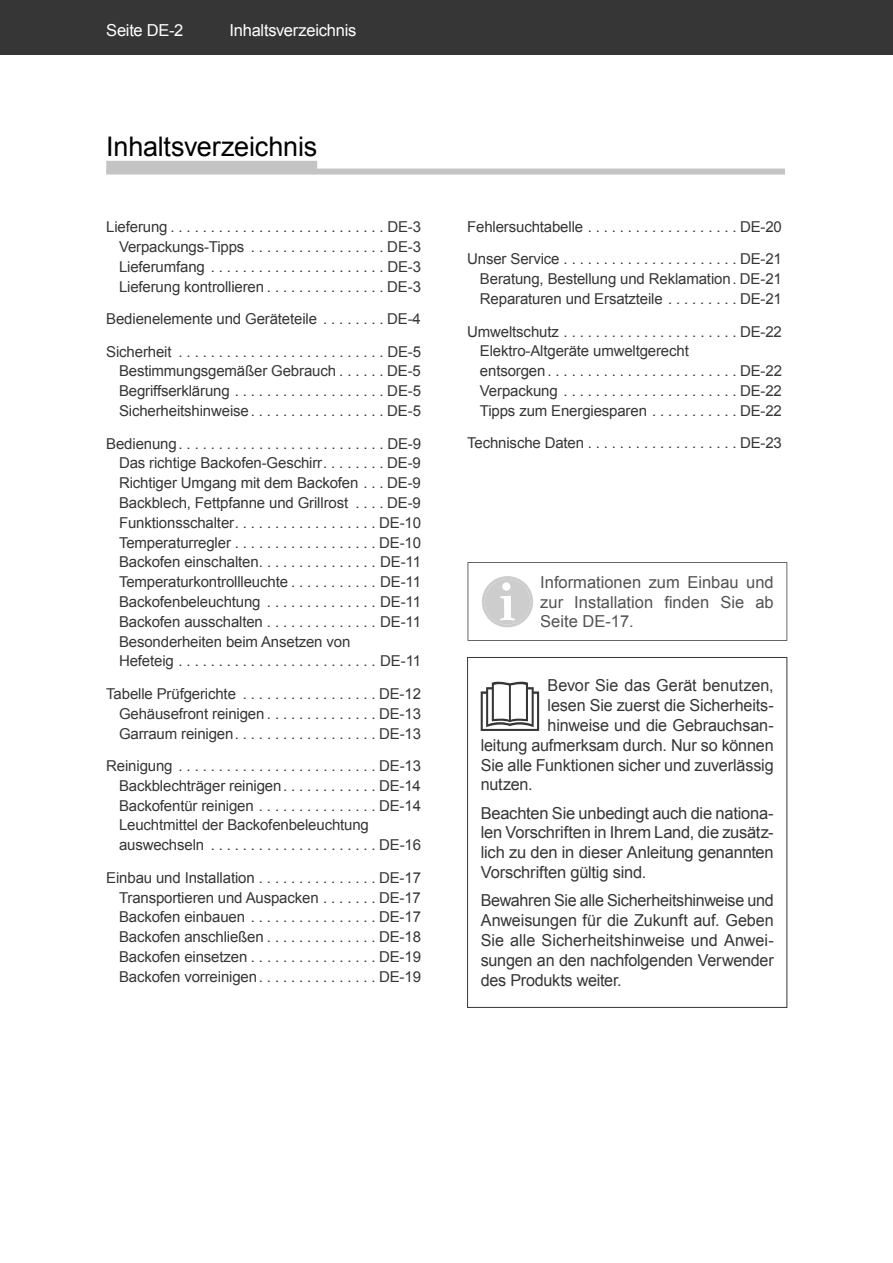
<style>
.page{position:relative;width:893px;height:1263px;background:#fff}
.page>*{position:absolute;margin:0;border:0;box-sizing:border-box;transform-origin:0 0}
.t1{font:27px "Arial";letter-spacing:-.01em;color:#000}
.t2{font:16.5px/19.8px "Arial";letter-spacing:-.01em;color:#363636;text-align:justify}
.t3{font:16.5px/19.8px "Arial";color:#535353;text-align:justify}
.t4{font:16.5px "Arial";letter-spacing:-.015em;color:#fff}
.t5{font:15px/19.8px "Arial";letter-spacing:-.01em;color:#363636}
</style>
<div class="page">
<div style="left:0;top:0;width:893px;height:54px;background:#363636"></div>
<div style="left:106px;top:161px;width:211px;height:12px;background:#c4c4c4"></div>
<div style="left:106px;top:169px;width:679px;height:6px;background:#c4c4c4"></div>
<svg style="left:481px;top:682px;width:58px;height:49px"></svg>
<div style="left:467px;top:657px;width:320px;height:351px;border:1px solid #363636"></div>
<svg style="left:467px;top:562px;width:320px;height:79px"></svg>
<p class="t4" style="left:106px;top:22px;width:79px">Seite DE-2</p>
<p class="t4" style="left:229px;top:22px;width:129px">Inhaltsverzeichnis</p>
<h1 class="t1" style="left:106px;top:131px;width:212px">Inhaltsverzeichnis</h1>
<p class="t5" style="left:119px;top:217px;width:304px;text-align:justify;text-indent:-13px">Lieferung . . . . . . . . . . . . . . . . . . . . . . . . . . . DE-3<br>Verpackungs-Tipps . . . . . . . . . . . . . . . . . DE-3<br>Lieferumfang . . . . . . . . . . . . . . . . . . . . . . DE-3<br>Lieferung kontrollieren . . . . . . . . . . . . . . . DE-3</p>
<p class="t5" style="left:106px;top:303px;width:316px;line-height:32.5px">Bedienelemente und Geräteteile . . . . . . . . DE-4<br>Sicherheit . . . . . . . . . . . . . . . . . . . . . . . . . . DE-5</p>
<p class="t5" style="left:119px;top:361px;width:303px;text-align:justify">Bestimmungsgemäßer Gebrauch . . . . . . DE-5<br>Begriffserklärung . . . . . . . . . . . . . . . . . . . DE-5<br>Sicherheitshinweise . . . . . . . . . . . . . . . . . DE-5</p>
<p class="t5" style="left:119px;top:433px;width:304px;text-indent:-13px">Bedienung . . . . . . . . . . . . . . . . . . . . . . . . . . DE-9<br>Das richtige Backofen-Geschirr . . . . . . . . DE-9<br>Richtiger Umgang mit dem Backofen . . . DE-9<br>Backblech, Fettpfanne und Grillrost . . . . DE-9<br>Funktionsschalter . . . . . . . . . . . . . . . . . . DE-10<br>Temperaturregler . . . . . . . . . . . . . . . . . . DE-10<br>Backofen einschalten . . . . . . . . . . . . . . . DE-11<br>Temperaturkontrollleuchte . . . . . . . . . . . DE-11<br>Backofenbeleuchtung . . . . . . . . . . . . . . DE-11<br>Backofen ausschalten . . . . . . . . . . . . . . DE-11<br>Besonderheiten beim Ansetzen von<br>Hefeteig . . . . . . . . . . . . . . . . . . . . . . . . . DE-11</p>
<p class="t5" style="left:119px;top:684px;width:303px;text-align:justify;text-indent:-13px">Tabelle Prüfgerichte . . . . . . . . . . . . . . . . . DE-12<br>Gehäusefront reinigen . . . . . . . . . . . . . . DE-13<br>Garraum reinigen . . . . . . . . . . . . . . . . . . DE-13</p>
<p class="t5" style="left:119px;top:756px;width:303px;text-indent:-13px">Reinigung . . . . . . . . . . . . . . . . . . . . . . . . . DE-13<br>Backblechträger reinigen . . . . . . . . . . . . DE-14<br>Backofentür reinigen . . . . . . . . . . . . . . . DE-14<br>Leuchtmittel der Backofen beleuchtung auswechseln . . . . . . . . . . . . . . . . . . . . . DE-16</p>
<p class="t5" style="left:119px;top:868px;width:303px;text-align:justify;text-indent:-13px">Einbau und Installation . . . . . . . . . . . . . . . DE-17<br>Transportieren und Auspacken . . . . . . . DE-17<br>Backofen einbauen . . . . . . . . . . . . . . . . DE-17<br>Backofen anschließen . . . . . . . . . . . . . . DE-18<br>Backofen einsetzen . . . . . . . . . . . . . . . . DE-19<br>Backofen vorreinigen . . . . . . . . . . . . . . . DE-19</p>
<p class="t5" style="left:467px;top:210px;width:316px;line-height:32.5px">Fehlersuchtabelle . . . . . . . . . . . . . . . . . . . DE-20<br>Unser Service . . . . . . . . . . . . . . . . . . . . . . DE-21</p>
<p class="t5" style="left:480px;top:269px;width:303px">Beratung, Bestellung und Reklamation . DE-21<br>Reparaturen und Ersatzteile . . . . . . . . . DE-21</p>
<p class="t5" style="left:480px;top:322px;width:303px;text-indent:-13px">Umweltschutz . . . . . . . . . . . . . . . . . . . . . . DE-22<br>Elektro-Altgeräte umweltgerecht<br>entsorgen . . . . . . . . . . . . . . . . . . . . . . . . DE-22<br>Verpackung . . . . . . . . . . . . . . . . . . . . . . DE-22<br>Tipps zum Energiesparen . . . . . . . . . . . DE-22</p>
<p class="t5" style="left:467px;top:433px;width:316px">Technische Daten . . . . . . . . . . . . . . . . . . . DE-23</p>
<p class="t3" style="left:540px;top:572px;width:235px">Informationen zum Einbau und zur Installation finden Sie ab Seite DE-17.</p>
<p class="t2" style="left:547px;top:676px;width:228px">Bevor Sie das Gerät benutzen,</p>
<p class="t2" style="left:547px;top:696px;width:228px">le sen Sie zu erst die Si cher heits-</p>
<p class="t2" style="left:547px;top:715px;width:228px">hin wei se und die Ge brauchs an-</p>
<p class="t2" style="left:481px;top:735px;width:294px">lei tung aufmerksam durch. Nur so können</p>
<p class="t2" style="left:481px;top:755px;width:295px">Sie alle Funk tio nen si cher und zu ver läs sig</p>
<p class="t2" style="left:481px;top:775px;width:54px">nut zen.</p>
<p class="t2" style="left:481px;top:803px;width:295px">Beachten Sie unbedingt auch die nationa&shy;len Vorschriften in Ihrem Land, die zusätz&shy;lich zu den in dieser Anleitung genannten Vorschriften gültig sind.</p>
<p class="t2" style="left:481px;top:891px;width:295px">Bewahren Sie alle Sicherheitshinweise und Anweisungen für die Zukunft auf. Geben Sie alle Sicherheitshinweise und Anwei&shy;sungen an den nachfolgenden Verwender des Produkts weiter.</p>
</div>
